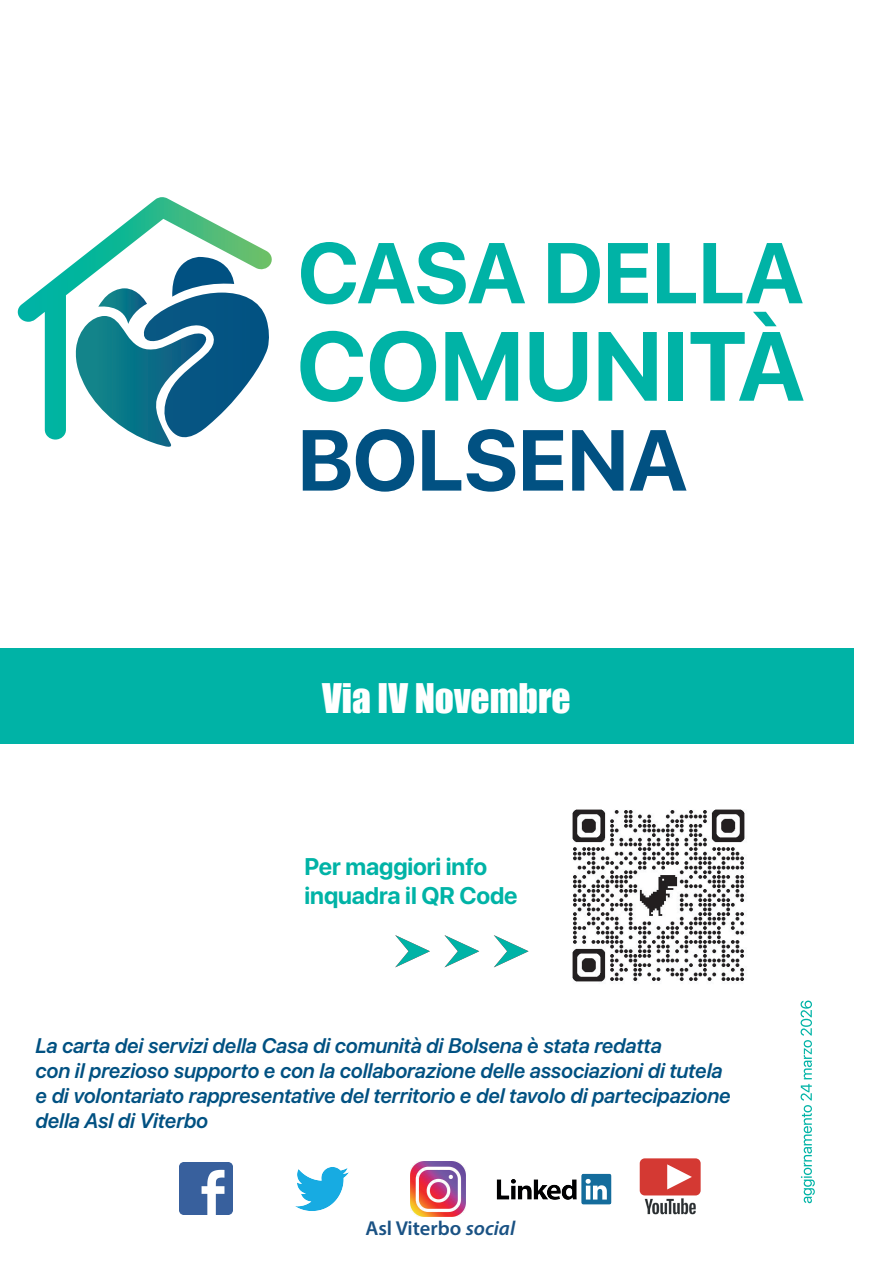
<style>
.page{position:relative;width:893px;height:1263px;background:#fff}
.page>*{position:absolute;margin:0;border:0;box-sizing:border-box;transform-origin:0 0}
.t1{font:700 85.8px "SF Pro Display";color:#015182}
.t2{font:37.5px "Impact";color:#fff}
.t3{font:700 24px/28.8px "SF Pro Display";letter-spacing:-.005em;color:#00b3a6}
.t4{font:italic 600 21px/25.2px "SF Pro Display";letter-spacing:-.005em;color:#015182}
.t5{font:600 20.25px "Myriad Pro";color:#1a5284}
.s1{font-style:italic}
</style>
<div class="page">
<img style="left:180px;top:1163px;width:52px;height:52px">
<img style="left:295px;top:1167px;width:54px;height:44px">
<img style="left:411px;top:1161px;width:54px;height:55px">
<img style="left:496px;top:1173px;width:116px;height:31px">
<img style="left:644px;top:1195px;width:53px;height:20px">
<div style="left:640px;top:1158px;width:61px;height:37px;background:#d43933;border-radius:5px"></div>
<svg style="left:667px;top:1164px;width:25px;height:25px"></svg>
<div style="left:0;top:648px;width:854px;height:96px;background:#00b3a6"></div>
<svg style="left:17px;top:197px;width:255px;height:243px"></svg>
<svg style="left:75px;top:257px;width:195px;height:190px"></svg>
<svg style="left:301px;top:242px;width:224px;height:62px"></svg>
<svg style="left:548px;top:243px;width:52px;height:60px"></svg>
<svg style="left:608px;top:243px;width:40px;height:60px"></svg>
<svg style="left:657px;top:243px;width:39px;height:60px"></svg>
<svg style="left:703px;top:243px;width:100px;height:60px"></svg>
<svg style="left:300px;top:331px;width:63px;height:71px"></svg>
<svg style="left:370px;top:331px;width:66px;height:71px"></svg>
<svg style="left:445px;top:332px;width:73px;height:69px"></svg>
<svg style="left:530px;top:332px;width:57px;height:70px"></svg>
<svg style="left:598px;top:332px;width:59px;height:69px"></svg>
<div style="left:668px;top:332px;width:15px;height:69px;background:#00b3a6"></div>
<svg style="left:691px;top:312px;width:113px;height:89px"></svg>
<img style="left:572px;top:809px;width:173px;height:173px">
<svg style="left:395px;top:935px;width:35px;height:32px"></svg>
<svg style="left:444px;top:935px;width:35px;height:32px"></svg>
<svg style="left:494px;top:935px;width:35px;height:32px"></svg>
<svg style="left:801px;top:1000px;width:14px;height:203px"></svg>
<h1 class="t1" style="left:298px;top:411px;width:391px">BOLSENA</h1>
<h2 class="t2" style="left:322px;top:669px;width:250px">Via IV Novembre</h2>
<p class="t3" style="left:305px;top:852px;width:215px">Per maggiori info inquadra il QR Code</p>
<p class="t4" style="left:35px;top:1034px;width:696px">La carta dei servizi della Casa di comunità di Bolsena è stata redatta<br>con il prezioso supporto e con la collaborazione delle associazioni di tutela e di volontariato rappresentative del territorio e del tavolo di partecipazione della Asl di Viterbo</p>
<p class="t5" style="left:365px;top:1216px;width:151px">Asl Viterbo <span class="s1">social</span></p>
</div>
